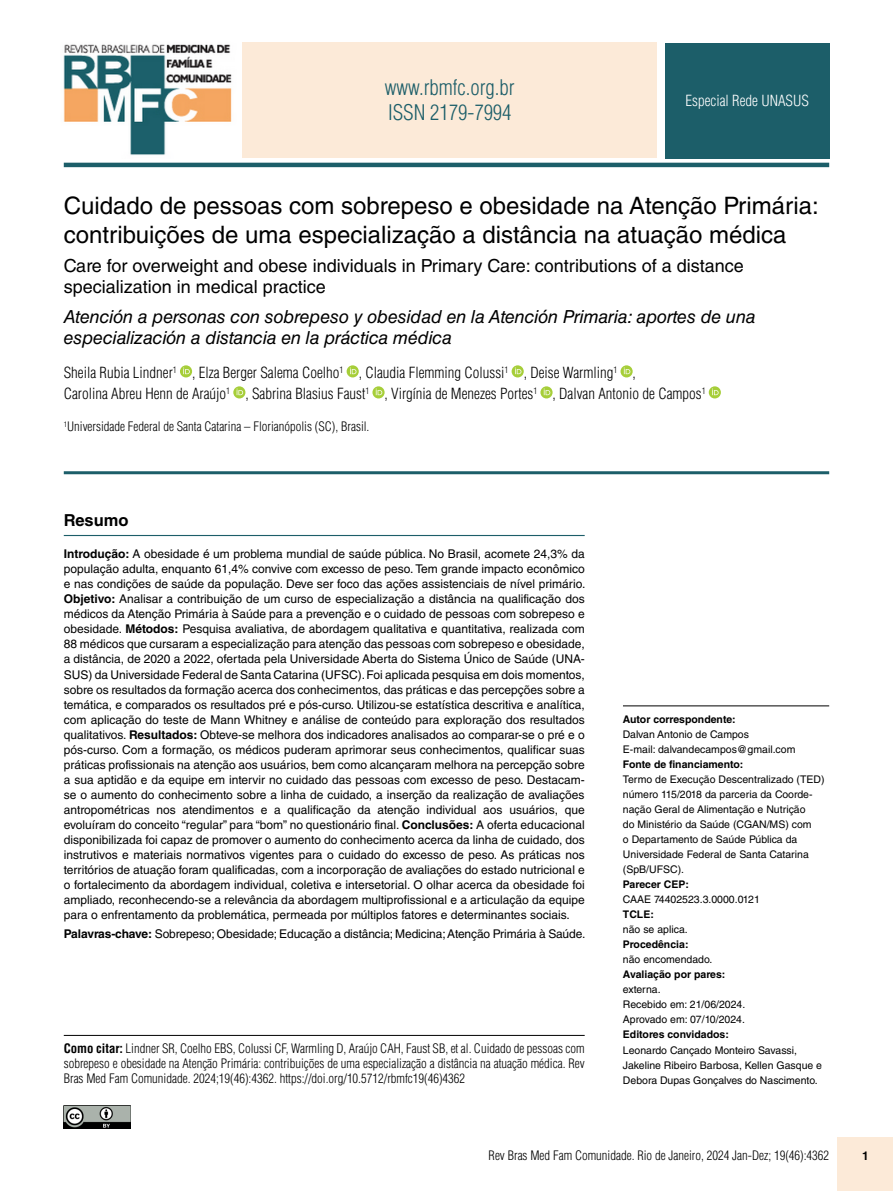
<style>
.page{position:relative;width:893px;height:1191px;background:#fff}
.page>*{position:absolute;margin:0;border:0;box-sizing:border-box;transform-origin:0 0}
.t1{font:24px/28.8px "Helvetica LT Std";color:#000}
.t2{font:300 condensed 21px/25.2px "Helvetica LT Std";color:#1c5e69}
.t3{font:italic 18px/21px "Helvetica LT Std";letter-spacing:-.01em;color:#000}
.t4{font:18px/21px "Helvetica LT Std";color:#000}
.t5{font:700 16.5px "Helvetica LT Std";color:#000}
.t6{font:300 condensed 15px/21px "Helvetica LT Std";color:#000}
.t7{font:300 condensed 15px "Helvetica LT Std";color:#fff}
.t8{font:300 condensed 12.75px/15px "Helvetica LT Std";color:#000;text-align:justify}
.t9{font:12px/15px "Helvetica LT Std";letter-spacing:-.01em;color:#000;text-align:justify}
.t10{font:700 12px "Helvetica LT Std";color:#000}
.t11{font:10.5px/15px "Helvetica LT Std";color:#000}
.t12{font:700 10.5px "Helvetica LT Std";color:#000}
.s1{font-weight:700}
</style>
<div class="page">
<div style="left:838px;top:1137px;width:55px;height:54px;background:#fcead8"></div>
<img style="left:64px;top:1105px;width:67px;height:23px">
<hr style="left:623px;top:705px;width:206px;height:1px;background:#000">
<hr style="left:64px;top:535px;width:521px;height:1px;background:#1c5e69">
<div style="left:665px;top:43px;width:164px;height:116px;background:#1c5e69"></div>
<hr style="left:64px;top:163px;width:765px;height:4px;background:#1c5e69">
<svg style="left:180px;top:365px;width:12px;height:12px"></svg>
<svg style="left:183px;top:367px;width:7px;height:7px"></svg>
<svg style="left:347px;top:365px;width:12px;height:12px"></svg>
<svg style="left:350px;top:367px;width:6px;height:7px"></svg>
<svg style="left:512px;top:365px;width:12px;height:12px"></svg>
<svg style="left:515px;top:367px;width:6px;height:7px"></svg>
<svg style="left:620px;top:365px;width:13px;height:12px"></svg>
<svg style="left:624px;top:367px;width:6px;height:7px"></svg>
<svg style="left:233px;top:386px;width:12px;height:12px"></svg>
<svg style="left:237px;top:388px;width:6px;height:7px"></svg>
<svg style="left:372px;top:386px;width:13px;height:12px"></svg>
<svg style="left:376px;top:388px;width:6px;height:7px"></svg>
<svg style="left:540px;top:386px;width:13px;height:12px"></svg>
<svg style="left:544px;top:388px;width:6px;height:7px"></svg>
<svg style="left:709px;top:386px;width:12px;height:12px"></svg>
<svg style="left:712px;top:388px;width:7px;height:7px"></svg>
<hr style="left:64px;top:1035px;width:521px;height:1px;background:#000">
<hr style="left:64px;top:471px;width:765px;height:3px;background:#1c5e69">
<img style="left:63px;top:44px;width:169px;height:111px">
<div style="left:242px;top:42px;width:415px;height:116px;background:#fcead8"></div>
<h2 class="t2" style="left:385px;top:75px;width:131px">www.rbmfc.org.br<br>ISSN 2179-7994</h2>
<p class="t7" style="left:685px;top:92px;width:125px">Especial Rede UNASUS</p>
<h1 class="t1" style="left:64px;top:191px;width:756px">Cuidado de pessoas com sobrepeso e obesidade na Atenção Primária: contribuições de uma especialização a distância na atuação médica</h1>
<h3 class="t4" style="left:64px;top:255px;width:681px">Care for overweight and obese individuals in Primary Care: contributions of a distance specialization in medical practice</h3>
<h3 class="t3" style="left:64px;top:306px;width:694px">Atención a personas con sobrepeso y obesidad en la Atención Primaria: aportes de una especialización a distancia en la práctica médica</h3>
<p class="t6" style="left:64px;top:361px;width:643px">Sheila Rubia Lindner<sup>1</sup> , Elza Berger Salema Coelho<sup>1</sup> , Claudia Flemming Colussi<sup>1</sup> , Deise Warmling<sup>1</sup> ,<br>Carolina Abreu Henn de Araújo<sup>1</sup> , Sabrina Blasius Faust<sup>1</sup> , Virgínia de Menezes Portes<sup>1</sup> , Dalvan Antonio de Campos<sup>1</sup></p>
<p class="t8" style="left:64px;top:419px;width:307px"><sup>1</sup>Universidade Federal de Santa Catarina – Florianópolis (SC), Brasil.</p>
<h3 class="t5" style="left:64px;top:510px;width:66px">Resumo</h3>
<p class="t9" style="left:64px;top:547px;width:523px"><span class="s1">Introdução:</span> A obesidade é um problema mundial de saúde pública. No Brasil, acomete 24,3% da população adulta, enquanto 61,4% convive com excesso de peso. Tem grande impacto econômico e nas condições de saúde da população. Deve ser foco das ações assistenciais de nível primário.<br><span class="s1">Objetivo:</span> Analisar a contribuição de um curso de especialização a distância na qualificação dos médicos da Atenção Primária à Saúde para a prevenção e o cuidado de pessoas com sobrepeso e obesidade. <span class="s1">Métodos:</span> Pesquisa avaliativa, de abordagem qualitativa e quantitativa, realizada com 88 médicos que cursaram a especialização para atenção das pessoas com sobrepeso e obesidade, a distância, de 2020 a 2022, ofertada pela Universidade Aberta do Sistema Único de Saúde (UNA-SUS) da Universidade Federal de Santa Catarina (UFSC). Foi aplicada pesquisa em dois momentos, sobre os resultados da formação acerca dos conhecimentos, das práticas e das percepções sobre a temática, e comparados os resultados pré e pós-curso. Utilizou-se estatística descritiva e analítica, com aplicação do teste de Mann Whitney e análise de conteúdo para exploração dos resultados qualitativos. <span class="s1">Resultados:</span> Obteve-se melhora dos indicadores analisados ao comparar-se o pré e o pós-curso. Com a formação, os médicos puderam aprimorar seus conhecimentos, qualificar suas práticas profissionais na atenção aos usuários, bem como alcançaram melhora na percepção sobre a sua aptidão e da equipe em intervir no cuidado das pessoas com excesso de peso. Destacam&shy;se o aumento do conhecimento sobre a linha de cuidado, a inserção da realização de avaliações antropométricas nos atendimentos e a qualificação da atenção individual aos usuários, que evoluíram do conceito “regular” para “bom” no questionário final. <span class="s1">Conclusões:</span> A oferta educacional disponibilizada foi capaz de promover o aumento do conhecimento acerca da linha de cuidado, dos instrutivos e materiais normativos vigentes para o cuidado do excesso de peso. As práticas nos territórios de atuação foram qualificadas, com a incorporação de avaliações do estado nutricional e o fortalecimento da abordagem individual, coletiva e intersetorial. O olhar acerca da obesidade foi ampliado, reconhecendo-se a relevância da abordagem multiprofissional e a articulação da equipe para o enfrentamento da problemática, permeada por múltiplos fatores e determinantes sociais.</p>
<p class="t9" style="left:64px;top:926px;width:523px"><span class="s1">Palavras-chave:</span> Sobrepeso; Obesidade; Educação a distância; Medicina; Atenção Primária à Saúde.</p>
<p class="t8" style="left:64px;top:1040px;width:522px"><span class="s1">Como citar:</span> Lindner SR, Coelho EBS, Colussi CF, Warmling D, Araújo CAH, Faust SB, et al. Cuidado de pessoas com sobrepeso e obesidade na Atenção Primária: contribuições de uma especialização a distância na atuação médica. Rev Bras Med Fam Comunidade. 2024;19(46):4362. https://doi.org/10.5712/rbmfc19(46)4362</p>
<p class="t12" style="left:623px;top:713px;width:114px">Autor correspondente:</p>
<p class="t11" style="left:623px;top:727px;width:174px">Dalvan Antonio de Campos<br>E-mail: dalvandecampos@gmail.com</p>
<p class="t12" style="left:623px;top:758px;width:122px">Fonte de financiamento:</p>
<p class="t11" style="left:623px;top:772px;width:203px">Termo de Execução Descentralizado (TED) número 115/2018 da parceria da Coorde&shy;nação Geral de Alimentação e Nutrição<br>do Ministério da Saúde (CGAN/MS) com<br>o Departamento de Saúde Pública da Universidade Federal de Santa Catarina (SpB/UFSC).</p>
<p class="t12" style="left:623px;top:878px;width:68px">Parecer CEP:</p>
<p class="t11" style="left:623px;top:892px;width:138px">CAAE 74402523.3.0000.0121</p>
<p class="t12" style="left:623px;top:908px;width:32px">TCLE:</p>
<p class="t11" style="left:623px;top:922px;width:66px">não se aplica.</p>
<p class="t12" style="left:623px;top:938px;width:67px">Procedência:</p>
<p class="t11" style="left:623px;top:952px;width:91px">não encomendado.</p>
<p class="t12" style="left:623px;top:968px;width:104px">Avaliação por pares:</p>
<p class="t11" style="left:623px;top:982px;width:124px">externa.<br>Recebido em: 21/06/2024.<br>Aprovado em: 07/10/2024.</p>
<p class="t12" style="left:623px;top:1028px;width:107px">Editores convidados:</p>
<p class="t11" style="left:623px;top:1042px;width:201px">Leonardo Cançado Monteiro Savassi,<br>Jakeline Ribeiro Barbosa, Kellen Gasque e<br>Debora Dupas Gonçalves do Nascimento.</p>
<p class="t8" style="left:489px;top:1147px;width:342px">Rev Bras Med Fam Comunidade. Rio de Janeiro, 2024 Jan-Dez; 19(46):4362</p>
<p class="t10" style="left:862px;top:1148px;width:8px">1</p>
</div>
